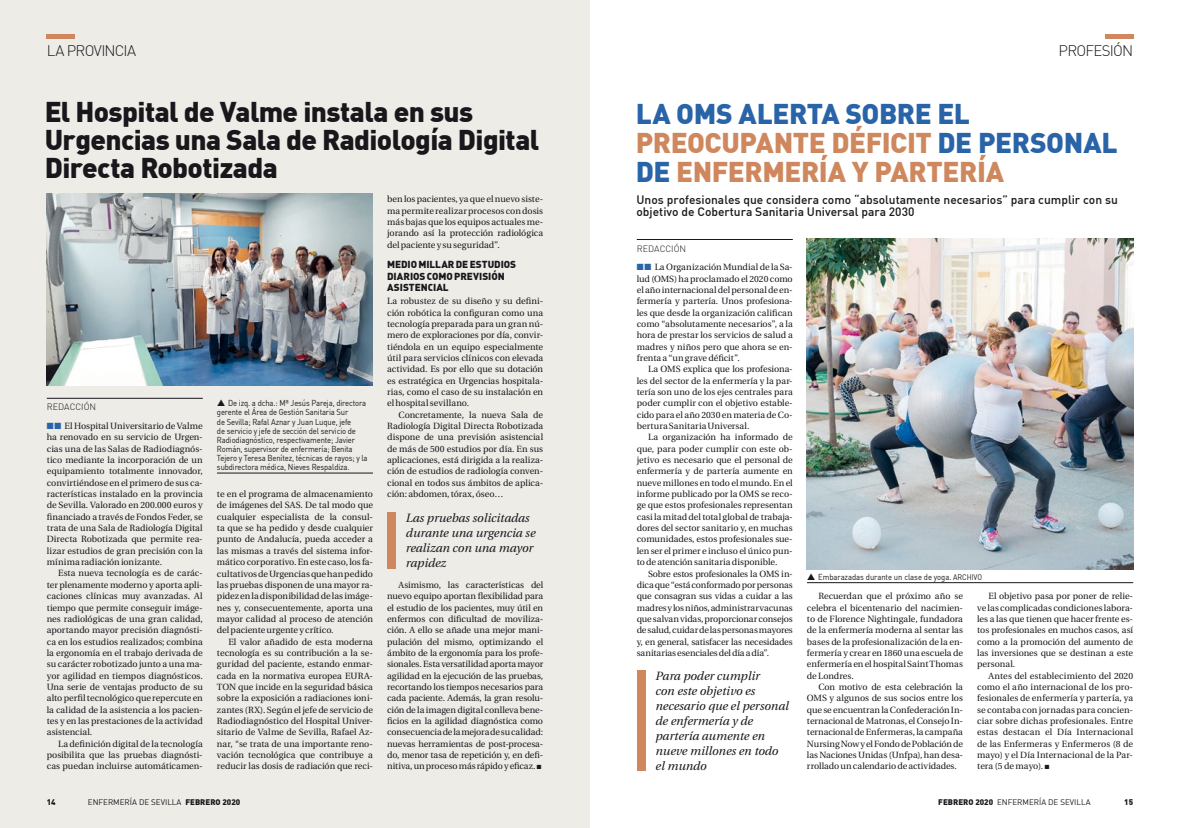
<style>
.page{position:relative;width:1180px;height:828px;background:#fff}
.page>*{position:absolute;margin:0;border:0;box-sizing:border-box;transform-origin:0 0}
.t1{font:900 28px/28px "DIN";letter-spacing:-.02em;color:#1a171c}
.t2{font:900 28px/29px "DIN";letter-spacing:-.015em;color:#cf875e}
.t3{font:300 15px "DIN";letter-spacing:-.045em;color:#1a171c}
.t4{font:italic 12px/15px "Utopia";color:#1a171c}
.t5{font:500 12px/12px "DIN";color:#1a171c}
.t6{font:900 10px/11.3px "DIN Alternate";letter-spacing:-.005em;color:#1a171c}
.t7{font:9px/11.3px "Utopia";letter-spacing:-.005em;color:#1a171c;text-align:justify}
.t8{font:300 9px "DIN";color:#1a171c}
.t9{font:8.5px/9.1px "DIN";letter-spacing:-.015em;color:#1a171c;scale:.9 1}
.t10{font:8px "DIN";color:#1a171c}
.t11{font:900 8px "DIN";color:#1a171c}
.s1{color:#2964a9}
.s2{font-size:8px}
.s3{font-weight:900}
</style>
<div class="page">
<div style="left:0;top:0;width:590px;height:828px;background:#edece6"></div>
<hr style="left:47px;top:398px;width:156px;height:1px;background:#1a171c">
<img style="left:47px;top:194px;width:326px;height:192px">
<hr style="left:217px;top:473px;width:156px;height:1px;background:#1a171c">
<div style="left:387px;top:512px;width:8px;height:57px;background:#cf875e"></div>
<hr style="left:636px;top:239px;width:156px;height:1px;background:#1a171c">
<div style="left:636px;top:670px;width:9px;height:101px;background:#cf875e"></div>
<img style="left:806px;top:238px;width:326px;height:332px">
<hr style="left:806px;top:582px;width:326px;height:1px;background:#1a171c">
<hr style="left:1104px;top:34px;width:28px;height:4px;background:#cf875e">
<hr style="left:47px;top:34px;width:28px;height:4px;background:#cf875e">
<h2 class="t3" style="left:47px;top:42px;width:91px">LA PROVINCIA</h2>
<h2 class="t3" style="left:1058px;top:42px;width:76px">PROFESIÓN</h2>
<h1 class="t1" style="left:45px;top:97px;width:496px">El Hospital de Valme instala en sus<br>Urgencias una Sala de Radiología Digital<br>Directa Robotizada</h1>
<p class="t8" style="left:47px;top:401px;width:51px">REDACCIÓN</p>
<p class="t7" style="left:47px;top:420px;width:157px"><span class="s1">■■</span> El Hospital Universitario de Valme ha renovado en su servicio de Urgen&shy;cias una de las Salas de Radiodiagnós&shy;tico mediante la incorporación de un equipamiento totalmente innovador, convirtiéndose en el primero de sus ca&shy;racterísticas instalado en la provincia de Sevilla. Valorado en 200.000 euros y financiado a través de Fondos Feder, se trata de una Sala de Radiología Digital Directa Robotizada que permite rea&shy;lizar estudios de gran precisión con la mínima radiación ionizante.</p>
<p class="t7" style="left:47px;top:568px;width:157px;text-indent:11px">Esta nueva tecnología es de carác&shy;ter plenamente moderno y aporta apli&shy;caciones clínicas muy avanzadas. Al tiempo que permite conseguir imáge&shy;nes radiológicas de una gran calidad, aportando mayor precisión diagnósti&shy;ca en los estudios realizados; combina la ergonomía en el trabajo derivada de su carácter robotizado junto a una ma&shy;yor agilidad en tiempos diagnósticos.<br>Una serie de ventajas producto de su alto perfil tecnológico que repercute en la calidad de la asistencia a los pacien&shy;tes y en las prestaciones de la actividad asistencial.</p>
<p class="t7" style="left:47px;top:738px;width:157px;text-indent:11px">La definición digital de la tecnología posibilita que las pruebas diagnósti&shy;cas puedan incluirse automáticamen-</p>
<p class="t9" style="left:217px;top:398px;width:169px;text-indent:11px">De izq. a dcha.: Mª Jesús Pareja, directora gerente el Área de Gestión Sanitaria Sur<br>de Sevilla; Rafal Aznar y Juan Luque, jefe<br>de servicio y jefe de sección del servicio de Radiodiagnóstico, respectivamente; Javier Román, supervisor de enfermería; Benita Tejero y Teresa Benítez, técnicas de rayos; y la subdirectora médica, Nieves Respaldiza.</p>
<p class="t7" style="left:217px;top:488px;width:157px">te en el programa de almacenamiento de imágenes del SAS. De tal modo que cualquier especialista de la consul&shy;ta que se ha pedido y desde cualquier punto de Andalucía, pueda acceder a las mismas a través del sistema infor&shy;mático corporativo. En este caso, los fa&shy;cultativos de Urgencias que han pedido las pruebas disponen de una mayor ra&shy;pidez en la disponibilidad de las imáge&shy;nes y, consecuentemente, aporta una mayor calidad al proceso de atención del paciente urgente y crítico.</p>
<p class="t7" style="left:217px;top:636px;width:157px;text-indent:11px">El valor añadido de esta moderna tecnología es su contribución a la se&shy;guridad del paciente, estando enmar&shy;cada en la normativa europea EURA-TON que incide en la seguridad básica sobre la exposición a radiaciones ioni&shy;zantes (RX). Según el jefe de servicio de Radiodiagnóstico del Hospital Univer&shy;sitario de Valme de Sevilla, Rafael Az&shy;nar, “se trata de una importante reno&shy;vación tecnológica que contribuye a reducir las dosis de radiación que reci-</p>
<p class="t7" style="left:387px;top:194px;width:157px">ben los pacientes, ya que el nuevo siste&shy;ma permite realizar procesos con dosis más bajas que los equipos actuales me&shy;jorando así la protección radiológica del paciente y su seguridad”.</p>
<p class="t6" style="left:387px;top:258px;width:130px">MEDIO MILLAR DE ESTUDIOS<br>DIARIOS COMO PREVISIÓN<br>ASISTENCIAL</p>
<p class="t7" style="left:387px;top:296px;width:157px">La robustez de su diseño y su defini&shy;ción robótica la configuran como una tecnología preparada para un gran nú&shy;mero de exploraciones por día, convir&shy;tiéndola en un equipo especialmente útil para servicios clínicos con elevada actividad. Es por ello que su dotación es estratégica en Urgencias hospitala&shy;rias, como el caso de su instalación en el hospital sevillano.</p>
<p class="t7" style="left:387px;top:409px;width:157px;text-indent:11px">Concretamente, la nueva Sala de Radiología Digital Directa Robotizada dispone de una previsión asistencial de más de 500 estudios por día. En sus aplicaciones, está dirigida a la realiza&shy;ción de estudios de radiología conven&shy;cional en todos sus ámbitos de aplica&shy;ción: abdomen, tórax, óseo…</p>
<h3 class="t4" style="left:405px;top:511px;width:131px">Las pruebas solicitadas durante una urgencia se realizan con una mayor rapidez</h3>
<p class="t7" style="left:387px;top:579px;width:157px;text-indent:11px">Asimismo, las características del nuevo equipo aportan flexibilidad para el estudio de los pacientes, muy útil en enfermos con dificultad de moviliza&shy;ción. A ello se añade una mejor mani&shy;pulación del mismo, optimizando el ámbito de la ergonomía para los profe&shy;sionales. Esta versatilidad aporta mayor agilidad en la ejecución de las pruebas, recortando los tiempos necesarios para cada paciente. Además, la gran resolu&shy;ción de la imagen digital conlleva bene&shy;ficios en la agilidad diagnóstica como consecuencia de la mejora de su calidad: nuevas herramientas de post-procesa&shy;do, menor tasa de repetición y, en defi&shy;nitiva, un proceso más rápido y eficaz. ■</p>
<h1 class="t2" style="left:635px;top:98px;width:483px"><span class="s1">LA OMS ALERTA SOBRE EL<br></span>PREOCUPANTE DÉFICIT <span class="s1">DE PERSONAL<br>DE</span> ENFERMERÍA Y PARTERÍA</h1>
<h3 class="t5" style="left:636px;top:193px;width:483px">Unos profesionales que considera como “absolutamente necesarios” para cumplir con su objetivo de Cobertura Sanitaria Universal para 2030</h3>
<p class="t8" style="left:636px;top:243px;width:51px">REDACCIÓN</p>
<p class="t7" style="left:636px;top:262px;width:157px"><span class="s1">■■</span> La Organización Mundial de la Sa&shy;lud (OMS) ha proclamado el 2020 como el año internacional del personal de en&shy;fermería y partería. Unos profesiona&shy;les que desde la organización califican como “absolutamente necesarios”, a la hora de prestar los servicios de salud a madres y niños pero que ahora se en&shy;frenta a “un grave déficit”.</p>
<p class="t7" style="left:636px;top:364px;width:157px;text-indent:11px">La OMS explica que los profesiona&shy;les del sector de la enfermería y la par&shy;tería son uno de los ejes centrales para poder cumplir con el objetivo estable&shy;cido para el año 2030 en materia de Co&shy;bertura Sanitaria Universal.</p>
<p class="t7" style="left:636px;top:432px;width:157px;text-indent:11px">La organización ha informado de que, para poder cumplir con este ob&shy;jetivo es necesario que el personal de enfermería y de partería aumente en nueve millones en todo el mundo. En el informe publicado por la OMS se reco&shy;ge que estos profesionales representan casi la mitad del total global de trabaja&shy;dores del sector sanitario y, en muchas comunidades, estos profesionales sue&shy;len ser el primer e incluso el único pun&shy;to de atención sanitaria disponible.</p>
<p class="t7" style="left:636px;top:568px;width:157px;text-indent:11px">Sobre estos profesionales la OMS in&shy;dica que “está conformado por personas que consagran sus vidas a cuidar a las madres y los niños, administrar vacunas que salvan vidas, proporcionar consejos de salud, cuidar de las personas mayores y, en general, satisfacer las necesidades sanitarias esenciales del día a día”.</p>
<p class="t9" style="left:818px;top:572px;width:184px">Embarazadas durante un clase de yoga. <span class="s2">ARCHIVO</span></p>
<p class="t7" style="left:806px;top:590px;width:157px;text-indent:11px">Recuerdan que el próximo año se celebra el bicentenario del nacimien&shy;to de Florence Nightingale, fundadora de la enfermería moderna al sentar las bases de la profesionalización de la en&shy;fermería y crear en 1860 una escuela de enfermería en el hospital Saint Thomas de Londres.</p>
<p class="t7" style="left:806px;top:681px;width:157px;text-indent:11px">Con motivo de esta celebración la OMS y algunos de sus socios entre los que se encuentran la Confederación In&shy;ternacional de Matronas, el Consejo In&shy;ternacional de Enfermeras, la campaña Nursing Now y el Fondo de Población de las Naciones Unidas (Unfpa), han desa&shy;rrollado un calendario de actividades.</p>
<p class="t7" style="left:977px;top:590px;width:157px;text-indent:11px">El objetivo pasa por poner de relie&shy;ve las complicadas condiciones labora&shy;les a las que tienen que hacer frente es&shy;tos profesionales en muchos casos, así como a la promoción del aumento de las inversiones que se destinan a este personal.</p>
<p class="t7" style="left:977px;top:670px;width:157px;text-indent:11px">Antes del establecimiento del 2020 como el año internacional de los pro&shy;fesionales de enfermería y partería, ya se contaba con jornadas para concien&shy;ciar sobre dichas profesionales. Entre estas destacan el Día Internacional de las Enfermeras y Enfermeros (8 de mayo) y el Día Internacional de la Par&shy;tera (5 de mayo). ■</p>
<h3 class="t4" style="left:655px;top:669px;width:135px">Para poder cumplir<br>con este objetivo es necesario que el personal de enfermería y de partería aumente en nueve millones en todo el mundo</h3>
<p class="t11" style="left:47px;top:797px;width:10px">14</p>
<p class="t10" style="left:88px;top:797px;width:154px">ENFERMERÍA DE SEVILLA <span class="s3">FEBRERO 2020</span></p>
<p class="t10" style="left:938px;top:797px;width:154px"><span class="s3">FEBRERO 2020</span> ENFERMERÍA DE SEVILLA</p>
<p class="t11" style="left:1124px;top:797px;width:10px">15</p>
</div>
